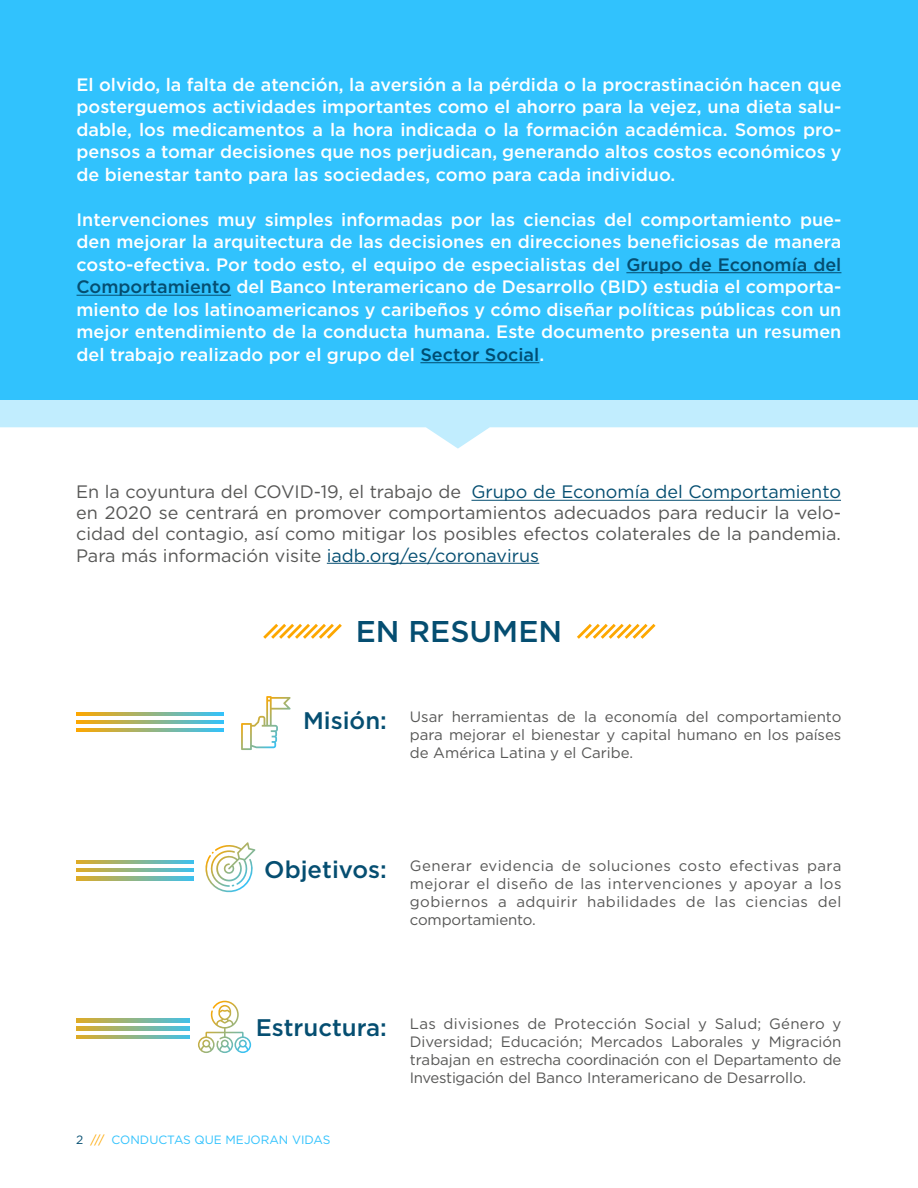
<style>
.page{position:relative;width:918px;height:1188px;background:#fff}
.page>*{position:absolute;margin:0;border:0;box-sizing:border-box;transform-origin:0 0}
.t1{font:500 30px "Gotham";color:#054e71}
.t2{font:500 24px "Gotham";color:#054e71}
.t3{font:500 18px/22.5px "Gotham";color:#fff;text-align:justify}
.t4{font:18px/21px "Gotham";color:#575756;text-align:justify}
.t5{font:15px/18px "Gotham";color:#575756;text-align:justify}
.t6{font:12px "Gotham";color:#31c2fd}
.s1{color:#054e71}
.s2{color:#004d72}
.s3{color:#fff}
.s4{color:#fda700}
</style>
<div class="page">
<svg style="left:0;top:400px;width:918px;height:49px;fill:#c1edfe"></svg>
<div style="left:0;top:0;width:918px;height:400px;background:#31c2fd"></div>
<hr style="left:626px;top:272px;width:215px;height:1px;background:#054e71">
<hr style="left:77px;top:295px;width:154px;height:1px;background:#054e71">
<hr style="left:420px;top:362px;width:119px;height:1px;background:#004d72">
<svg style="left:241px;top:696px;width:50px;height:54px"></svg>
<svg style="left:198px;top:1001px;width:53px;height:52px"></svg>
<svg style="left:205px;top:842px;width:50px;height:51px"></svg>
<svg style="left:263px;top:624px;width:79px;height:15px"></svg>
<svg style="left:577px;top:624px;width:79px;height:15px"></svg>
<svg style="left:76px;top:712px;width:147px;height:3px"></svg>
<svg style="left:76px;top:720px;width:147px;height:3px"></svg>
<svg style="left:76px;top:729px;width:147px;height:3px"></svg>
<svg style="left:76px;top:861px;width:117px;height:3px"></svg>
<svg style="left:76px;top:868px;width:117px;height:4px"></svg>
<svg style="left:76px;top:877px;width:117px;height:3px"></svg>
<svg style="left:76px;top:1019px;width:113px;height:3px"></svg>
<svg style="left:76px;top:1027px;width:113px;height:3px"></svg>
<svg style="left:76px;top:1035px;width:113px;height:4px"></svg>
<hr style="left:471px;top:500px;width:370px;height:1px;background:#054e71">
<hr style="left:327px;top:563px;width:212px;height:1px;background:#054e71">
<p class="t3" style="left:77px;top:73px;width:767px">El olvido, la falta de atención, la aversión a la pérdida o la procrastinación hacen que posterguemos actividades importantes como el ahorro para la vejez, una dieta salu&shy;dable, los medicamentos a la hora indicada o la formación académica. Somos pro&shy;pensos a tomar decisiones que nos perjudican, generando altos costos económicos y de bienestar tanto para las sociedades, como para cada individuo.</p>
<p class="t3" style="left:77px;top:208px;width:766px">Intervenciones muy simples informadas por las ciencias del comportamiento pue&shy;den mejorar la arquitectura de las decisiones en direcciones beneficiosas de manera costo-efectiva. Por todo esto, el equipo de especialistas del <span class="s1">Grupo de Economía del Comportamiento</span> del Banco Interamericano de Desarrollo (BID) estudia el comporta&shy;miento de los latinoamericanos y caribeños y cómo diseñar políticas públicas con un mejor entendimiento de la conducta humana. Este documento presenta un resumen del trabajo realizado por el grupo del <span class="s2">Sector Social</span>.</p>
<p class="t4" style="left:76px;top:481px;width:766px">En la coyuntura del COVID-19, el trabajo de<span class="s3">l</span> <span class="s1">Grupo de Economía del Comportamiento </span>en 2020 se centrará en promover comportamientos adecuados para reducir la velo&shy;cidad del contagio, así como mitigar los posibles efectos colaterales de la pandemia.<br>Para más información visite <span class="s1">iadb.org/es/coronavirus</span></p>
<h1 class="t1" style="left:356px;top:611px;width:208px">EN RESUMEN</h1>
<h2 class="t2" style="left:303px;top:705px;width:85px">Misión:</h2>
<p class="t5" style="left:410px;top:708px;width:433px">Usar herramientas de la economía del comportamiento para mejorar el bienestar y capital humano en los países de América Latina y el Caribe.</p>
<h2 class="t2" style="left:264px;top:854px;width:124px">Objetivos:</h2>
<p class="t5" style="left:410px;top:856px;width:433px">Generar evidencia de soluciones costo efectivas para mejorar el diseño de las intervenciones y apoyar a los gobiernos a adquirir habilidades de las ciencias del comportamiento.</p>
<h2 class="t2" style="left:256px;top:1012px;width:133px">Estructura:</h2>
<p class="t6" style="left:76px;top:1132px;width:256px"><span class="s1">2</span> <span class="s4">///</span> CONDUCTAS QUE MEJORAN VIDAS</p>
<p class="t5" style="left:410px;top:1014px;width:433px">Las divisiones de Protección Social y Salud; Género y Diversidad; Educación; Mercados Laborales y Migración trabajan en estrecha coordinación con el Departamento de Investigación del Banco Interamericano de Desarrollo.</p>
</div>
